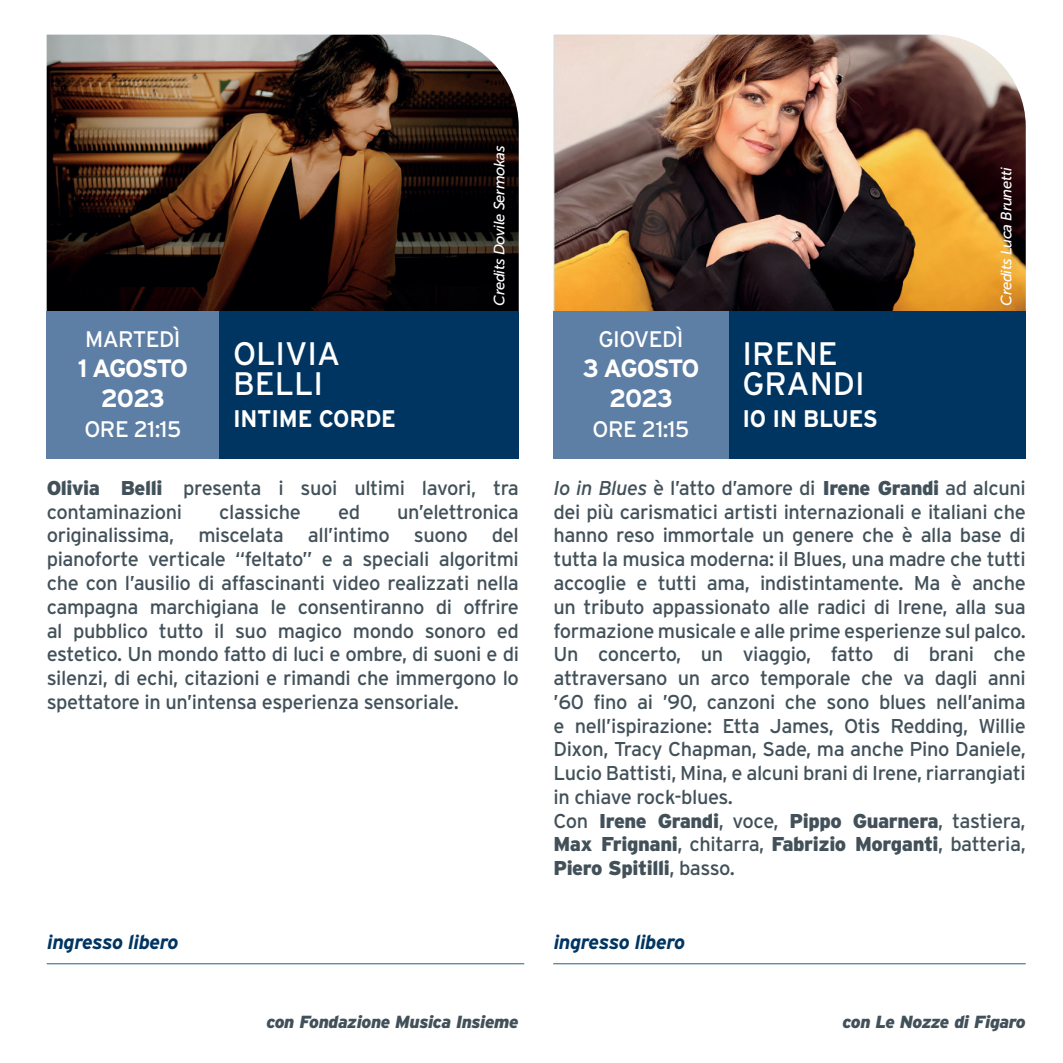
<style>
.page{position:relative;width:1063px;height:1063px;background:#fff}
.page>*{position:absolute;margin:0;border:0;box-sizing:border-box;transform-origin:0 0}
.t1{font:32.5px/30px "Interstate";color:#fff}
.t2{font:700 25px/30px "Interstate";letter-spacing:-.06em;color:#fff;text-align:center}
.t3{font:700 24px "Interstate";letter-spacing:-.01em;color:#fff;scale:.95 1}
.t4{font:22.5px "Interstate";letter-spacing:-.025em;color:#fff}
.t5{font:20px/23.8px "Interstate";letter-spacing:-.02em;color:#425159}
.t6{font:italic 700 20px "Interstate";letter-spacing:-.02em;color:#003562}
.t7{font:italic 900 17.5px "Interstate";letter-spacing:-.025em;color:#425159}
.t8{font:italic 15px "Museo Sans 500";letter-spacing:-.025em;color:#fff}
.s1{font-weight:900}
.s2{font-style:italic}
</style>
<div class="page">
<img style="left:554px;top:35px;width:472px;height:276px">
<div style="left:729px;top:311px;width:297px;height:148px;background:#003562"></div>
<div style="left:553px;top:311px;width:176px;height:148px;background:#5e7fa5"></div>
<img style="left:47px;top:35px;width:472px;height:276px">
<div style="left:219px;top:311px;width:300px;height:148px;background:#003562"></div>
<div style="left:47px;top:311px;width:172px;height:148px;background:#5e7fa5"></div>
<hr style="left:47px;top:963px;width:477px;height:1px;background:#518093">
<hr style="left:553px;top:963px;width:473px;height:1px;background:#518093">
<p class="t4" style="left:85px;top:326px;width:97px">MARTEDÌ</p>
<p class="t2" style="left:78px;top:353px;width:112px">1 AGOSTO<br>2023</p>
<p class="t4" style="left:85px;top:416px;width:98px">ORE 21:15</p>
<p class="t1" style="left:233px;top:339px;width:109px">OLIVIA<br>BELLI</p>
<p class="t3" style="left:233px;top:405px;width:173px">INTIME CORDE</p>
<p class="t8" style="left:491px;top:306px;width:162px;rotate:-90deg">Credits Dovile Sermokas</p>
<p class="t5" style="left:47px;top:476px;width:474px"><span class="s1">Olivia Belli</span> presenta i suoi ultimi lavori, tra contaminazioni</p>
<p class="t5" style="left:47px;top:500px;width:474px;text-align:justify;text-indent:351px">un’elettronica originalissima, miscelata all’intimo suono del pianoforte verticale “feltato” e a speciali algoritmi che con l’ausilio di affascinanti video realizzati nella campagna marchigiana le consentiranno di offrire al pubblico tutto il suo magico mondo sonoro ed estetico. Un mondo fatto di luci e ombre, di suoni e di silenzi, di echi, citazioni e rimandi che immergono lo spettatore in un’intensa esperienza sensoriale.</p>
<p class="t5" style="left:219px;top:500px;width:83px">classiche</p>
<p class="t5" style="left:338px;top:500px;width:24px">ed</p>
<p class="t4" style="left:599px;top:326px;width:86px">GIOVEDÌ</p>
<p class="t2" style="left:583px;top:353px;width:118px">3 AGOSTO<br>2023</p>
<p class="t4" style="left:593px;top:416px;width:98px">ORE 21:15</p>
<p class="t1" style="left:742px;top:339px;width:124px">IRENE<br>GRANDI</p>
<p class="t3" style="left:742px;top:405px;width:144px">IO IN BLUES</p>
<p class="t8" style="left:998px;top:306px;width:140px;rotate:-90deg">Credits Luca Brunetti</p>
<p class="t5" style="left:553px;top:476px;width:474px"><span class="s2">Io in Blues</span> è l’atto d’amore di <span class="s1">Irene Grandi</span> ad alcuni dei più carismatici artisti internazionali e italiani che hanno reso immortale un genere che è alla base di tutta la musica moderna: il Blues, una madre che tutti accoglie e tutti ama, indistintamente. Ma è anche un tributo appassionato alle radici di Irene, alla sua formazione musicale e alle prime esperienze sul palco.<br>Un concerto, un viaggio, fatto di brani che attraversano un arco temporale che va dagli anni ’60 fino ai ’90, canzoni che sono blues nell’anima e nell’ispirazione: Etta James, Otis Redding, Willie Dixon, Tracy Chapman, Sade, ma anche Pino Daniele, Lucio Battisti, Mina, e alcuni brani di Irene, riarrangiati in chiave rock-blues.<br>Con <span class="s1">Irene Grandi</span>, voce, <span class="s1">Pippo Guarnera</span>, tastiera, <span class="s1">Max Frignani</span>, chitarra, <span class="s1">Fabrizio Morganti</span>, batteria, <span class="s1">Piero Spitilli</span>, basso.</p>
<p class="t6" style="left:47px;top:931px;width:133px">ingresso libero</p>
<p class="t6" style="left:554px;top:931px;width:133px">ingresso libero</p>
<p class="t7" style="left:266px;top:1011px;width:254px">con Fondazione Musica Insieme</p>
<p class="t7" style="left:843px;top:1011px;width:185px">con Le Nozze di Figaro</p>
</div>
